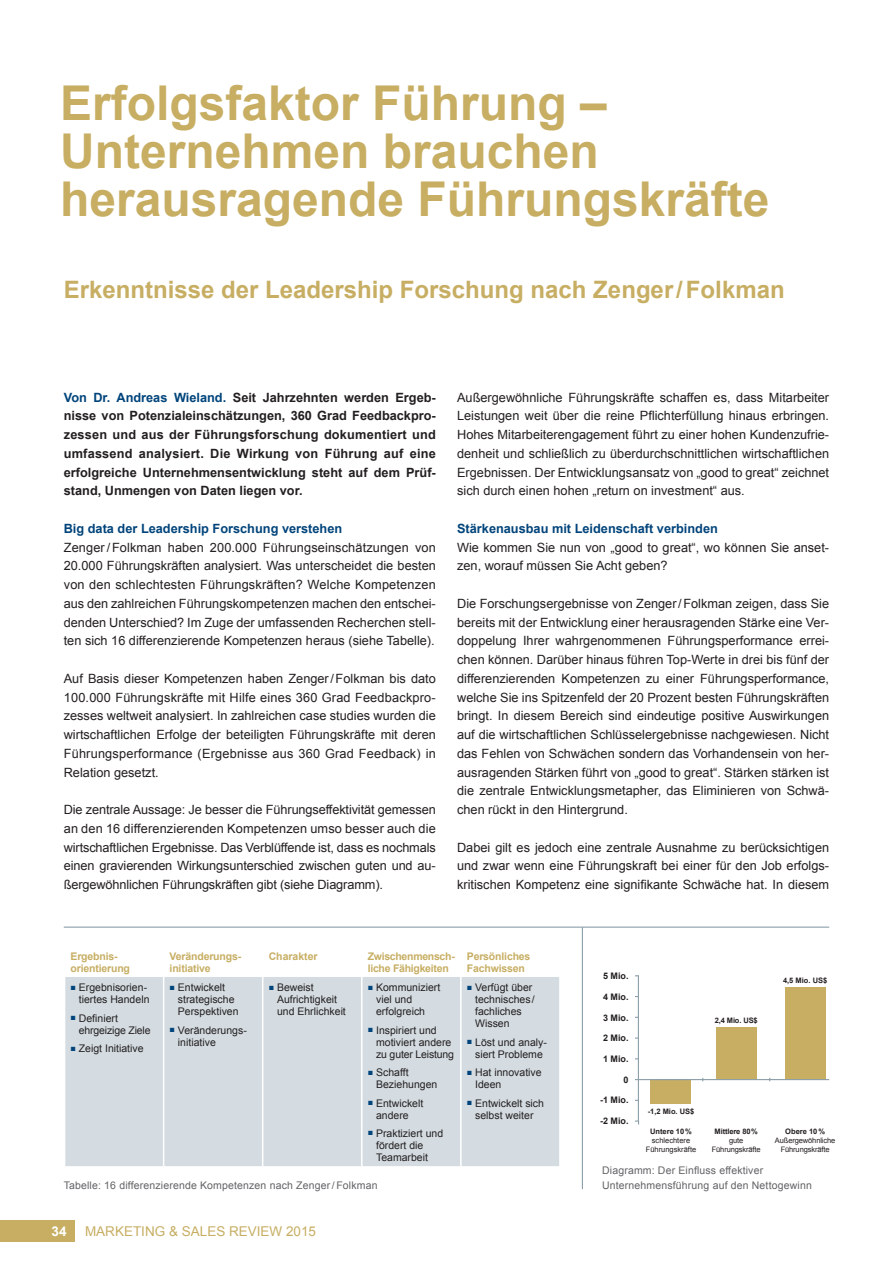
<style>
.page{position:relative;width:893px;height:1263px;background:#fff}
.page>*{position:absolute;margin:0;border:0;box-sizing:border-box;transform-origin:0 0}
.t1{font:700 48px/48px "Arial";color:#c7ae63}
.t2{font:700 24px "Arial";color:#c7ae63}
.t3{font:13.5px "Arial";color:#c7ae63}
.t4{font:700 13.5px "Arial";color:#fff}
.t5{font:12.75px/18.8px "Arial";color:#231f20;text-align:justify}
.t6{font:700 12.75px/18.8px "Arial";color:#231f20;text-align:justify}
.t7{font:700 12.75px "Arial";color:#00447b}
.t8{font:10.5px/12px "Arial";color:#231f20}
.t9{font:10.5px "Arial";letter-spacing:.015em;color:#636366}
.t10{font:700 10.5px/12px "Arial";letter-spacing:-.015em;color:#c7ae63}
.t11{font:700 9px "Arial";color:#231f20}
.t12{font:7.5px/9px "Arial";letter-spacing:-.015em;color:#231f20;text-align:center}
.t13{font:700 7.5px "Arial";color:#231f20}
.s1{color:#00447b}
.s2{font-size:9px;color:#00447b}
</style>
<div class="page">
<div style="left:650px;top:1079px;width:41px;height:25px;background:#c7ae63"></div>
<div style="left:716px;top:1027px;width:41px;height:52px;background:#c7ae63"></div>
<div style="left:785px;top:987px;width:40px;height:92px;background:#c7ae63"></div>
<div style="left:65px;top:978px;width:494px;height:188px;background:#d4dce1"></div>
<hr style="left:65px;top:977px;width:98px;height:1px;background:#d4dce1">
<hr style="left:164px;top:977px;width:98px;height:1px;background:#d4dce1">
<hr style="left:263px;top:977px;width:98px;height:1px;background:#d4dce1">
<hr style="left:362px;top:977px;width:98px;height:1px;background:#d4dce1">
<hr style="left:462px;top:977px;width:97px;height:1px;background:#d4dce1">
<hr style="left:163px;top:978px;width:1px;height:188px;background:#fff">
<hr style="left:262px;top:978px;width:1px;height:188px;background:#fff">
<hr style="left:361px;top:978px;width:1px;height:188px;background:#fff">
<hr style="left:460px;top:978px;width:2px;height:188px;background:#fff">
<hr style="left:638px;top:975px;width:1px;height:146px;background:#8c9faa">
<hr style="left:635px;top:1079px;width:194px;height:1px;background:#8c9faa">
<hr style="left:64px;top:926px;width:765px;height:2px;background:#8c9faa">
<hr style="left:582px;top:927px;width:1px;height:262px;background:#8c9faa">
<div style="left:0;top:1220px;width:75px;height:22px;background:#c7ae63"></div>
<h1 class="t1" style="left:60px;top:81px;width:711px">Erfolgsfaktor Führung –<br>Unternehmen brauchen herausragende Führungskräfte</h1>
<h2 class="t2" style="left:64px;top:274px;width:722px">Erkenntnisse der Leadership Forschung nach Zenger/Folkman</h2>
<p class="t6" style="left:64px;top:388px;width:374px"><span class="s1">Von Dr. Andreas Wieland.</span> Seit Jahrzehnten werden Ergeb&shy;nisse von Potenzialeinschätzungen, 360 Grad Feedbackpro&shy;zessen und aus der Führungsforschung dokumentiert und umfassend analysiert. Die Wirkung von Führung auf eine erfolgreiche Unternehmensentwicklung steht auf dem Prüf&shy;stand, Unmengen von Daten liegen vor.</p>
<p class="t7" style="left:64px;top:520px;width:280px">Big data der Leadership Forschung verstehen</p>
<p class="t5" style="left:64px;top:538px;width:374px">Zenger/Folkman haben 200.000 Führungseinschätzungen von 20.000 Führungskräften analysiert. Was unterscheidet die besten von den schlechtesten Führungskräften? Welche Kompetenzen aus den zahlreichen Führungskompetenzen machen den entschei&shy;denden U nterschied? I m Zuge der umfassenden Recherchen stell&shy;ten sich 16 differenzierende Kompetenzen heraus (siehe Tabelle).</p>
<p class="t5" style="left:64px;top:669px;width:374px">Auf Basis dieser Kompetenzen haben Zenger/Folkman bis dato 100.000 Führungskräfte mit Hilfe eines 360 Grad Feedbackpro&shy;zesses weltweit analysiert. I n zahlreichen case studies wurden die wirtschaftlichen Erfolge der beteiligten Führungskräfte mit deren Führungsperformance (Ergebnisse aus 360 Grad Feedback) in Relation gesetzt.</p>
<p class="t5" style="left:64px;top:800px;width:374px">Die zentrale Aussage: Je besser die Führungseffektivität gemessen an den 16 differenzierenden Kompetenzen umso besser auch die wirtschaftlichen Ergebnisse. Das Verblüffende ist, dass es nochmals einen gravierenden Wirkungsunterschied zwischen guten und au&shy;ßergewöhnlichen Führungskräften gibt (siehe Diagramm).</p>
<p class="t5" style="left:457px;top:388px;width:374px">Außergewöhnliche Führungskräfte schaffen es, dass Mitarbeiter Leistungen weit über die reine Pflichterfüllung hinaus erbringen.<br>Hohes Mitarbeiterengagement führt zu einer hohen Kundenzufrie&shy;denheit und schließlich zu überdurchschnittlichen wirtschaftlichen Ergebnissen. Der Entwicklungsansatz von „good to great“ zeichnet sich durch einen hohen „return on investment“ aus.</p>
<p class="t7" style="left:457px;top:520px;width:262px">Stärkenausbau mit Leidenschaft verbinden</p>
<p class="t5" style="left:457px;top:538px;width:374px">Wie kommen Sie nun von „good to great“, wo können Sie anset&shy;zen, worauf müssen Sie Acht geben?</p>
<p class="t5" style="left:457px;top:594px;width:374px">Die Forschungsergebnisse von Zenger/Folkman zeigen, dass Sie bereits mit der Entwicklung einer herausragenden Stärke eine Ver&shy;doppelung I hrer wahrgenommenen Führungsperformance errei&shy;chen können. Darüber hinaus führen Top-Werte in drei bis fünf der differenzierenden Kompetenzen zu einer Führungsperformance, welche Sie ins Spitzenfeld der 20 Prozent besten Führungskräften bringt. I n diesem Bereich sind eindeutige positive Auswirkungen auf die wirtschaftlichen Schlüsselergebnisse nachgewiesen. N icht das Fehlen von Schwächen sondern das Vorhandensein von her&shy;ausragenden Stärken führt von „good to great“. Stärken stärken ist die zentrale Entwicklungsmetapher, das Eliminieren von Schwä&shy;chen rückt in den Hintergrund.</p>
<p class="t5" style="left:457px;top:838px;width:374px">Dabei gilt es jedoch eine zentrale Ausnahme zu berücksichtigen und zwar wenn eine Führungskraft bei einer für den Job erfolgs&shy;kritischen Kompetenz eine signifikante Schwäche hat. In diesem</p>
<p class="t10" style="left:71px;top:950px;width:61px">Ergebnis&shy;orientierung</p>
<p class="t10" style="left:170px;top:950px;width:72px">Veränderungs&shy;initiative</p>
<p class="t10" style="left:269px;top:950px;width:51px">Charakter</p>
<p class="t10" style="left:368px;top:950px;width:89px">Zwischenmensch&shy;liche Fähigkeiten</p>
<p class="t10" style="left:467px;top:950px;width:65px">Persönliches<br>Fachwissen</p>
<p class="t8" style="left:71px;top:982px;width:80px;text-align:right"><span class="s2">■</span> Ergebnisorien&shy;tiertes Handeln</p>
<p class="t8" style="left:79px;top:1012px;width:73px;text-indent:-8px"><span class="s2">■</span> Definiert ehrgeizige Ziele</p>
<p class="t8" style="left:71px;top:1042px;width:75px"><span class="s2">■</span> Zeigt I nitiative</p>
<p class="t8" style="left:475px;top:982px;width:61px;text-indent:-8px"><span class="s2">■</span> Verfügt über technisches / fachliches<br>Wissen</p>
<p class="t8" style="left:467px;top:1036px;width:82px;text-align:center"><span class="s2">■</span> Löst und analy&shy;siert Probleme</p>
<p class="t8" style="left:475px;top:1066px;width:68px;text-indent:-8px"><span class="s2">■</span> Hat innovative<br>Ideen</p>
<p class="t8" style="left:467px;top:1097px;width:79px;text-align:center"><span class="s2">■</span> E ntwickelt sich selbst weiter</p>
<p class="t8" style="left:178px;top:982px;width:62px;text-indent:-8px"><span class="s2">■</span> E ntwickelt strategische<br>Perspektiven</p>
<p class="t8" style="left:178px;top:1024px;width:70px;text-indent:-8px"><span class="s2">■</span> Veränderungs&shy;initiative</p>
<p class="t8" style="left:277px;top:982px;width:70px;text-indent:-8px"><span class="s2">■</span> Beweist<br>Aufrichtigkeit und Ehrlichkeit</p>
<p class="t8" style="left:376px;top:982px;width:66px;text-indent:-8px"><span class="s2">■</span> Kommuniziert viel und erfolgreich</p>
<p class="t8" style="left:376px;top:1024px;width:80px;text-indent:-8px"><span class="s2">■</span> I nspiriert und motiviert andere zu guter Leistung</p>
<p class="t8" style="left:376px;top:1066px;width:63px;text-indent:-8px"><span class="s2">■</span> Schafft<br>Beziehungen</p>
<p class="t8" style="left:368px;top:1097px;width:57px;text-align:center"><span class="s2">■</span> E ntwickelt andere</p>
<p class="t8" style="left:376px;top:1127px;width:69px;text-indent:-8px"><span class="s2">■</span> Praktiziert und fördert die<br>Teamarbeit</p>
<p class="t11" style="left:603px;top:970px;width:27px">5 Mio.</p>
<p class="t11" style="left:603px;top:991px;width:27px">4 Mio.</p>
<p class="t11" style="left:603px;top:1011px;width:27px">3 Mio.</p>
<p class="t11" style="left:603px;top:1032px;width:27px">2 Mio.</p>
<p class="t11" style="left:603px;top:1053px;width:27px">1 Mio.</p>
<p class="t11" style="left:624px;top:1073px;width:7px">0</p>
<p class="t11" style="left:600px;top:1094px;width:30px">-1 Mio.</p>
<p class="t11" style="left:600px;top:1115px;width:30px">-2 Mio.</p>
<p class="t13" style="left:715px;top:1015px;width:44px">2,4 Mio. US$</p>
<p class="t13" style="left:648px;top:1107px;width:48px">-1,2 Mio. US$</p>
<p class="t13" style="left:650px;top:1126px;width:43px">Untere 10%</p>
<p class="t12" style="left:646px;top:1135px;width:52px">schlechtere<br>Führungskräfte</p>
<p class="t13" style="left:715px;top:1126px;width:45px">Mittlere 80%</p>
<p class="t12" style="left:712px;top:1135px;width:50px">gute<br>Führungskräfte</p>
<p class="t9" style="left:602px;top:1163px;width:163px">Diagramm: Der Einfluss effektiver</p>
<p class="t13" style="left:783px;top:975px;width:46px">4,5 Mio. US$</p>
<p class="t13" style="left:785px;top:1126px;width:41px">Obere 10%</p>
<p class="t12" style="left:775px;top:1135px;width:62px">Außergewöhnliche<br>Führungskräfte</p>
<p class="t9" style="left:64px;top:1178px;width:315px">Tabelle: 16 differenzierende Kompetenzen nach Zenger/ Folkman</p>
<p class="t9" style="left:602px;top:1178px;width:211px">U nternehmensführung auf den Nettogewinn</p>
<p class="t4" style="left:52px;top:1222px;width:17px">34</p>
<p class="t3" style="left:85px;top:1222px;width:233px">Marketing &amp; Sales Review 2015</p>
</div>
